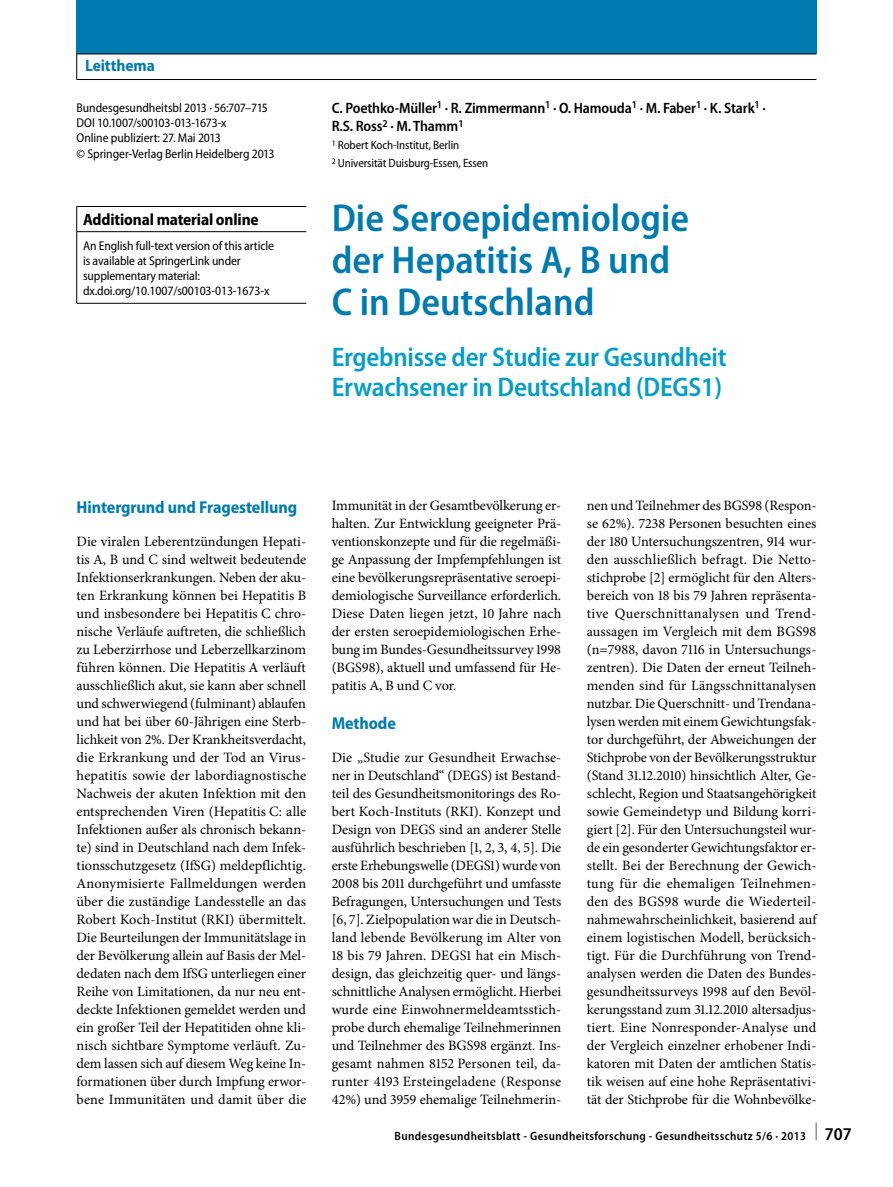
<style>
.page{position:relative;width:893px;height:1187px;background:#fff}
.page>*{position:absolute;margin:0;border:0;box-sizing:border-box;transform-origin:0 0}
._006_titel{font:600 semi-condensed 39px/42px "Myriad Pro";color:#007baf}
._007_untertitel{font:600 semi-condensed 27px/30px "Myriad Pro";letter-spacing:-.01em;color:#049ec9}
.t1{font:600 semi-condensed 18px "Myriad Pro";color:#000}
._012_u1{font:700 semi-condensed 17.25px "Myriad Pro";letter-spacing:-.005em;color:#007baf}
._251c_infobox-Tab_ti{font:700 semi-condensed 16.5px "Myriad Pro";letter-spacing:-.01em;color:#000}
.t2{font:700 semi-condensed 16.5px "Myriad Pro";letter-spacing:-.005em;color:#007baf}
._004_autorenzeile{font:600 semi-condensed 15px/18px "Myriad Pro";letter-spacing:-.01em;color:#000}
._010_fliesstext_ohne{font:14.25px/18px "Minion Pro";letter-spacing:-.005em;color:#000;text-align:justify}
._041_fussnote{font:semi-condensed 12.75px/15px "Myriad Pro";letter-spacing:-.01em;color:#000}
._002_quelle_doi{font:semi-condensed 12.75px "Myriad Pro";letter-spacing:-.005em;color:#000}
._002_quelle_doi-2{font:semi-condensed 12.75px "Myriad Pro";letter-spacing:-.03em;color:#000}
.t3{font:600 semi-condensed 12px "Myriad Pro";letter-spacing:.03em;color:#000}
._005_adresse{font:semi-condensed 12px "Myriad Pro";letter-spacing:-.01em;color:#000}
</style>
<div class="page">
<div style="left:77px;top:0;width:740px;height:54px;background:#007baf"></div>
<svg style="left:76px;top:206px;width:230px;height:97px"></svg>
<hr style="left:77px;top:231px;width:229px;height:1px;background:#000">
<hr style="left:76px;top:232px;width:1px;height:71px;background:#000">
<hr style="left:77px;top:303px;width:229px;height:1px;background:#000">
<hr style="left:77px;top:54px;width:739px;height:1px;background:#000">
<hr style="left:77px;top:79px;width:739px;height:1px;background:#000">
<svg style="left:76px;top:54px;width:1px;height:25px"></svg>
<p class="t2" style="left:85px;top:57px;width:71px">Leitthema</p>
<p class="_002_quelle_doi" style="left:77px;top:101px;width:193px">Bundesgesundheitsbl 2013 · 56:707–715</p>
<p class="_002_quelle_doi-2" style="left:77px;top:116px;width:152px">DOI 10.1007/s00103-013-1673-x</p>
<p class="_002_quelle_doi" style="left:77px;top:131px;width:146px">Online publiziert: 27. Mai 2013</p>
<p class="_002_quelle_doi" style="left:77px;top:146px;width:200px">© Springer-Verlag Berlin Heidelberg 2013</p>
<p class="_251c_infobox-Tab_ti" style="left:83px;top:210px;width:177px">Additional material online</p>
<p class="_041_fussnote" style="left:83px;top:238px;width:192px">An English full-text version of this article is available at SpringerLink under supplementary material: dx.doi.org/10.1007/s00103-013-1673-x</p>
<p class="_004_autorenzeile" style="left:332px;top:100px;width:436px">C. Poethko-Müller<sup>1</sup> · R. Zimmermann<sup>1</sup> · O. Hamouda<sup>1</sup> · M. Faber<sup>1</sup> · K. Stark<sup>1</sup> ·<br>R.S. Ross<sup>2</sup> · M. Thamm<sup>1</sup></p>
<p class="_005_adresse" style="left:332px;top:139px;width:129px"><sup>1</sup> Robert Koch-Institut, Berlin</p>
<p class="_005_adresse" style="left:332px;top:157px;width:158px"><sup>2</sup> Universität Duisburg-Essen, Essen</p>
<p class="_006_titel" style="left:332px;top:197px;width:359px">Die Seroepidemiologie der Hepatitis A, B und<br>C in Deutschland</p>
<p class="_007_untertitel" style="left:332px;top:342px;width:396px">Ergebnisse der Studie zur Gesundheit<br>Erwachsener in Deutschland (DEGS1)</p>
<p class="_012_u1" style="left:77px;top:497px;width:222px">Hintergrund und Fragestellung</p>
<p class="_010_fliesstext_ohne" style="left:77px;top:532px;width:231px">Die viralen Leberentzündungen Hepati&shy;tis A, B und C sind weltweit bedeutende Infektionserkrankungen. Neben der aku&shy;ten Erkrankung können bei Hepatitis B und insbesondere bei Hepatitis C chro&shy;nische Verläufe auftreten, die schließlich zu Leberzirrhose und Leberzellkarzinom führen können. Die Hepatitis A verläuft ausschließlich akut, sie kann aber schnell und schwerwiegend (fulminant) ablaufen und hat bei über 60-Jährigen eine Sterb&shy;lichkeit von 2%. Der Krankheitsverdacht, die Erkrankung und der Tod an Virus&shy;hepatitis sowie der labordiagnostische Nachweis der akuten Infektion mit den entsprechenden Viren (Hepatitis C: alle Infektionen außer als chronisch bekann&shy;te) sind in Deutschland nach dem Infek&shy;tionsschutzgesetz (IfSG) meldepflichtig.<br>Anonymisierte Fallmeldungen werden über die zuständige Landesstelle an das Robert Koch-Institut (RKI) übermittelt.<br>Die Beurteilungen der Immunitätslage in der Bevölkerung allein auf Basis der Mel&shy;dedaten nach dem IfSG unterliegen einer Reihe von Limitationen, da nur neu ent&shy;deckte Infektionen gemeldet werden und ein großer Teil der Hepatitiden ohne kli&shy;nisch sichtbare Symptome verläuft. Zu&shy;dem lassen sich auf diesem Weg keine In&shy;formationen über durch Impfung erwor&shy;bene Immunitäten und damit über die</p>
<p class="_010_fliesstext_ohne" style="left:332px;top:496px;width:231px">Immunität in der Gesamtbevölkerung er&shy;halten. Zur Entwicklung geeigneter Prä&shy;ventionskonzepte und für die regelmäßi&shy;ge Anpassung der Impfempfehlungen ist eine bevölkerungsrepräsentative seroepi&shy;demiologische Surveillance erforderlich.<br>Diese Daten liegen jetzt, 10 Jahre nach der ersten seroepidemiologischen Erhe&shy;bung im Bundes-Gesundheitssurvey 1998 (BGS98), aktuell und umfassend für He&shy;patitis A, B und C vor.</p>
<p class="_012_u1" style="left:332px;top:713px;width:66px">Methode</p>
<p class="_010_fliesstext_ohne" style="left:332px;top:748px;width:231px">Die „Studie zur Gesundheit Erwachse&shy;ner in Deutschland“ (DEGS) ist Bestand&shy;teil des Gesundheitsmonitorings des Ro&shy;bert Koch-Instituts (RKI). Konzept und Design von DEGS sind an anderer Stelle ausführlich beschrieben [1, 2, 3, 4, 5]. Die erste Erhebungswelle (DEGS1) wurde von 2008 bis 2011 durchgeführt und umfasste Befragungen, Untersuchungen und Tests [6, 7]. Zielpopulation war die in Deutsch&shy;land lebende Bevölkerung im Alter von 18 bis 79 Jahren. DEGS1 hat ein Misch&shy;design, das gleichzeitig quer- und längs&shy;schnittliche Analysen ermöglicht. Hierbei wurde eine Einwohnermeldeamtsstich&shy;probe durch ehemalige Teilnehmerinnen und Teilnehmer des BGS98 ergänzt. Ins&shy;gesamt nahmen 8152 Personen teil, da&shy;runter 4193 Ersteingeladene (Response 42%) und 3959 ehemalige Teilnehmerin-</p>
<p class="_010_fliesstext_ohne" style="left:587px;top:496px;width:231px">nen und Teilnehmer des BGS98 (Respon&shy;se 62%). 7238 Personen besuchten eines der 180 Untersuchungszentren, 914 wur&shy;den ausschließlich befragt. Die Netto&shy;stichprobe [2] ermöglicht für den Alters&shy;bereich von 18 bis 79 Jahren repräsenta&shy;tive Querschnittanalysen und Trend&shy;aussagen im Vergleich mit dem BGS98 (n=7988, davon 7116 in Untersuchungs&shy;zentren). Die Daten der erneut Teilneh&shy;menden sind für Längsschnittanalysen nutzbar. Die Querschnitt- und Trendana&shy;lysen werden mit einem Gewichtungsfak&shy;tor durchgeführt, der Abweichungen der Stichprobe von der Bevölkerungsstruktur (Stand 31.12.2010) hinsichtlich Alter, Ge&shy;schlecht, Region und Staatsangehörigkeit sowie Gemeindetyp und Bildung korri&shy;giert [2]. Für den Untersuchungsteil wur&shy;de ein gesonderter Gewichtungsfaktor er&shy;stellt. Bei der Berechnung der Gewich&shy;tung für die ehemaligen Teilnehmen&shy;den des BGS98 wurde die Wiederteil&shy;nahmewahrscheinlichkeit, basierend auf einem logistischen Modell, berücksich&shy;tigt. Für die Durchführung von Trend&shy;analysen werden die Daten des Bundes&shy;gesundheitssurveys 1998 auf den Bevöl&shy;kerungsstand zum 31.12.2010 altersadjus&shy;tiert. Eine Nonresponder-Analyse und der Vergleich einzelner erhobener Indi&shy;katoren mit Daten der amtlichen Statis&shy;tik weisen auf eine hohe Repräsentativi&shy;tät der Stichprobe für die Wohnbevölke-</p>
<p class="t3" style="left:395px;top:1129px;width:424px">Bundesgesundheitsblatt - Gesundheitsforschung - Gesundheitsschutz 5/6 · 2013 <sup>|</sup></p>
<p class="t1" style="left:825px;top:1123px;width:28px">707</p>
</div>
